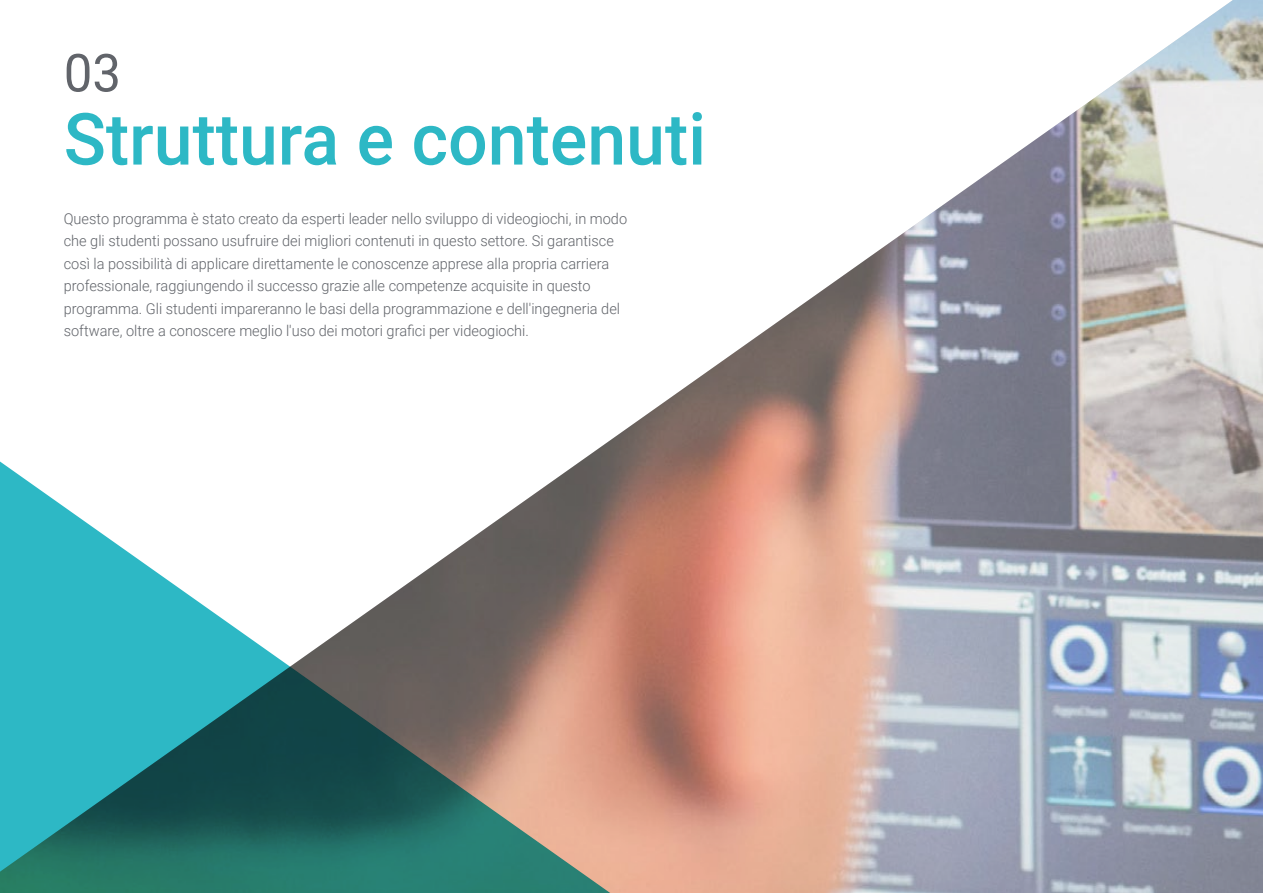
<style>
.page{position:relative;width:1263px;height:893px;background:#fff}
.page>*{position:absolute;margin:0;border:0;box-sizing:border-box;transform-origin:0 0}
.t1{font:500 72px "Roboto";color:#2db8c5}
.t2{font:52.5px "Roboto";color:#61646a}
.t3{font:300 15px/22.5px "Roboto";color:#61646a}
</style>
<div class="page">
<img style="left:602px;top:0;width:661px;height:893px">
<svg style="left:0;top:446px;width:640px;height:447px"></svg>
<h2 class="t2" style="left:64px;top:36px;width:59px">03</h2>
<h1 class="t1" style="left:64px;top:89px;width:644px">Struttura e contenuti</h1>
<p class="t3" style="left:64px;top:207px;width:565px">Questo programma è stato creato da esperti leader nello sviluppo di videogiochi, in modo che gli studenti possano usufruire dei migliori contenuti in questo settore. Si garantisce così la possibilità di applicare direttamente le conoscenze apprese alla propria carriera professionale, raggiungendo il successo grazie alle competenze acquisite in questo programma. Gli studenti impareranno le basi della programmazione e dell'ingegneria del software, oltre a conoscere meglio l'uso dei motori grafici per videogiochi.</p>
</div>
